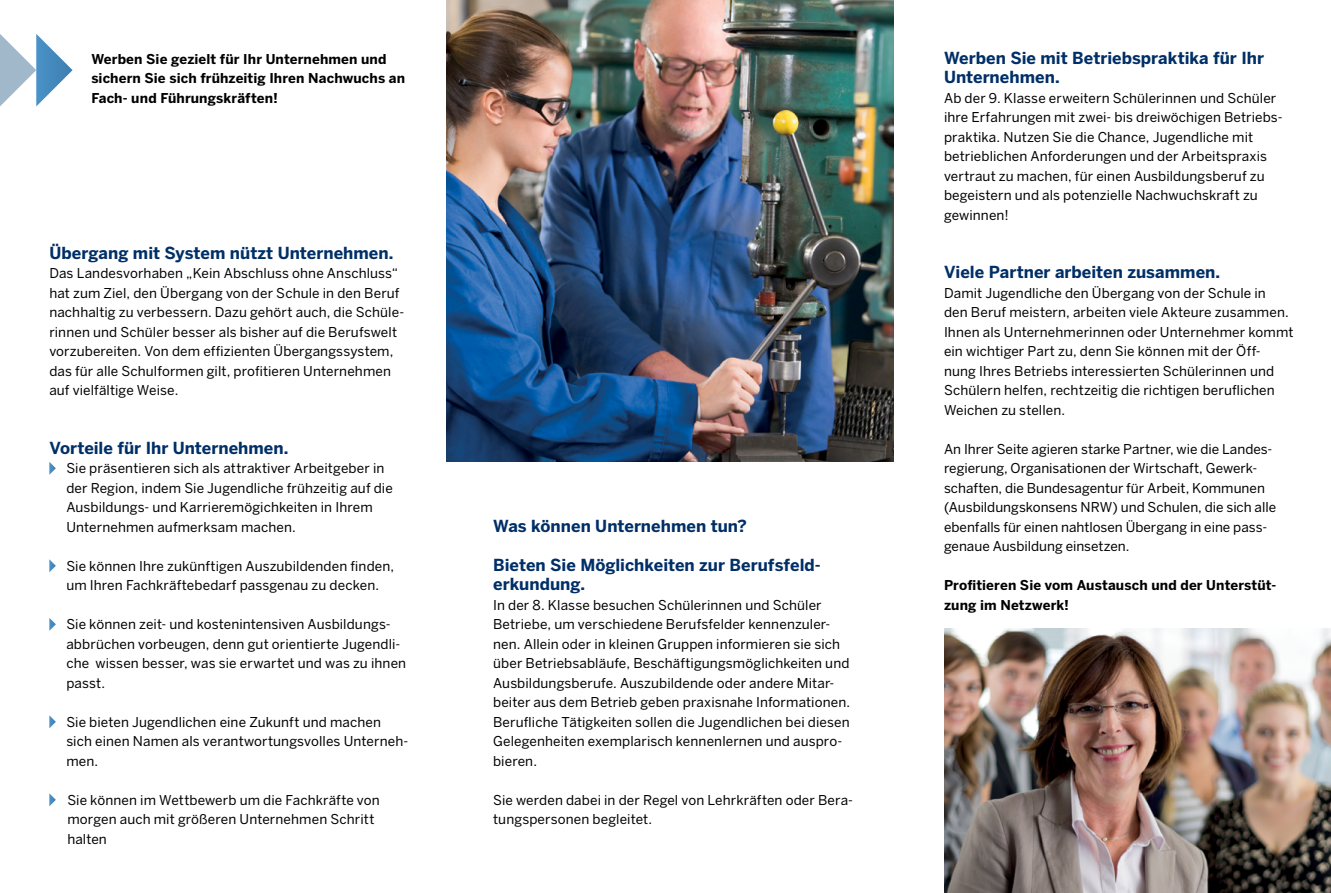
<style>
.page{position:relative;width:1331px;height:893px;background:#fff}
.page>*{position:absolute;margin:0;border:0;box-sizing:border-box;transform-origin:0 0}
.t1{font:700 16.5px/19.5px "Benton Sans";color:#002f67}
.t2{font:13.5px/19.5px "Benton Sans";letter-spacing:.01em;color:#000}
.t3{font:700 13.5px/19.5px "Benton Sans";letter-spacing:.01em;color:#000}
</style>
<div class="page">
<svg style="left:49px;top:462px;width:7px;height:13px"></svg>
<svg style="left:49px;top:559px;width:7px;height:13px"></svg>
<svg style="left:49px;top:618px;width:7px;height:13px"></svg>
<svg style="left:49px;top:715px;width:7px;height:13px"></svg>
<svg style="left:49px;top:793px;width:7px;height:13px"></svg>
<img style="left:446px;top:0;width:447px;height:461px">
<img style="left:944px;top:629px;width:387px;height:264px">
<svg style="left:0;top:34px;width:73px;height:72px"></svg>
<p class="t3" style="left:91px;top:49px;width:315px">Werben Sie gezielt für Ihr Unternehmen und sichern Sie sich frühzeitig Ihren Nachwuchs an<br>Fach- und Führungskräften!</p>
<p class="t1" style="left:49px;top:243px;width:346px">Übergang mit System nützt Unternehmen.</p>
<p class="t2" style="left:49px;top:263px;width:356px">Das Landesvorhaben „Kein Abschluss ohne Anschluss“ hat zum Ziel, den Übergang von der Schule in den Beruf nachhaltig zu verbessern. Dazu gehört auch, die Schüle&shy;rinnen und Schüler besser als bisher auf die Berufswelt vorzubereiten. Von dem effizienten Übergangssystem, das für alle Schulformen gilt, profitieren Unternehmen auf vielfältige Weise.</p>
<p class="t1" style="left:49px;top:438px;width:241px">Vorteile für Ihr Unternehmen.</p>
<p class="t2" style="left:66px;top:458px;width:328px">Sie präsentieren sich als attraktiver Arbeitgeber in der Region, indem Sie Jugendliche frühzeitig auf die Ausbildungs- und Karrieremögichkeiten in Ihrem Unternehmen aufmerksam machen.</p>
<p class="t2" style="left:66px;top:556px;width:329px">Sie können Ihre zukünftigen Auszubildenden finden, um Ihren Fachkräftebedarf passgenau zu decken.</p>
<p class="t2" style="left:66px;top:614px;width:341px">Sie können zeit- und kostenintensiven Ausbildungs&shy;abbrüchen vorbeugen, denn gut orientierte Jugendli&shy;che wissen besser, was sie erwartet und was zu ihnen passt.</p>
<p class="t2" style="left:66px;top:712px;width:343px">Sie bieten Jugendlichen eine Zukunft und machen sich einen Namen als verantwortungsvolles Unterneh&shy;men.</p>
<p class="t2" style="left:67px;top:790px;width:314px">Sie können im Wettbewerb um die Fachkräfte von morgen auch mit größeren Unternehmen Schritt halten</p>
<p class="t1" style="left:493px;top:516px;width:255px">Was können Unternehmen tun?</p>
<p class="t1" style="left:493px;top:555px;width:328px">Bieten Sie Möglichkeiten zur Berufsfeld&shy;erkundung.</p>
<p class="t2" style="left:493px;top:595px;width:359px">In der 8. Klasse besuchen Schülerinnen und Schüler Betriebe, um verschiedene Berufsfelder kennenzuler&shy;nen. Allein oder in kleinen Gruppen informieren sie sich über Betriebsabläufe, Beschäftigungsmöglichkeiten und Ausbildungsberufe. Auszubildende oder andere Mitar&shy;beiter aus dem Betrieb geben praxisnahe Informationen.<br>Berufliche Tätigkeiten sollen die Jugendlichen bei diesen Gelegenheiten exemplarisch kennenlernen und auspro&shy;bieren.</p>
<p class="t2" style="left:493px;top:790px;width:361px">Sie werden dabei in der Regel von Lehrkräften oder Bera&shy;tungspersonen begleitet.</p>
<p class="t1" style="left:944px;top:48px;width:321px">Werben Sie mit Betriebspraktika für Ihr<br>Unternehmen.</p>
<p class="t2" style="left:944px;top:88px;width:338px">Ab der 9. Klasse erweitern Schülerinnen und Schüler ihre Erfahrungen mit zwei- bis dreiwöchigen Betriebs&shy;praktika. Nutzen Sie die Chance, Jugendliche mit betrieblichen Anforderungen und der Arbeitspraxis vertraut zu machen, für einen Ausbildungsberuf zu begeistern und als potenzielle Nachwuchskraft zu gewinnen!</p>
<p class="t1" style="left:944px;top:262px;width:278px">Viele Partner arbeiten zusammen.</p>
<p class="t2" style="left:944px;top:283px;width:351px">Damit Jugendliche den Übergang von der Schule in<br>den Beruf meistern, arbeiten viele Akteure zusammen.<br>Ihnen als Unternehmerinnen oder Unternehmer kommt ein wichtiger Part zu, denn Sie können mit der Öff&shy;nung Ihres Betriebs interessierten Schülerinnen und Schülern helfen, rechtzeitig die richtigen beruflichen Weichen zu stellen.</p>
<p class="t2" style="left:944px;top:439px;width:334px">An Ihrer Seite agieren starke Partner, wie die Landes&shy;regierung, Organisationen der Wirtschaft, Gewerk&shy;schaften, die Bundesagentur für Arbeit, Kommunen (Ausbildungskonsens NRW) und Schulen, die sich alle ebenfalls für einen nahtlosen Übergang in eine pass&shy;genaue Ausbildung einsetzen.</p>
<p class="t3" style="left:944px;top:575px;width:334px">Profitieren Sie vom Austausch und der Unterstüt&shy;zung im Netzwerk!</p>
</div>
